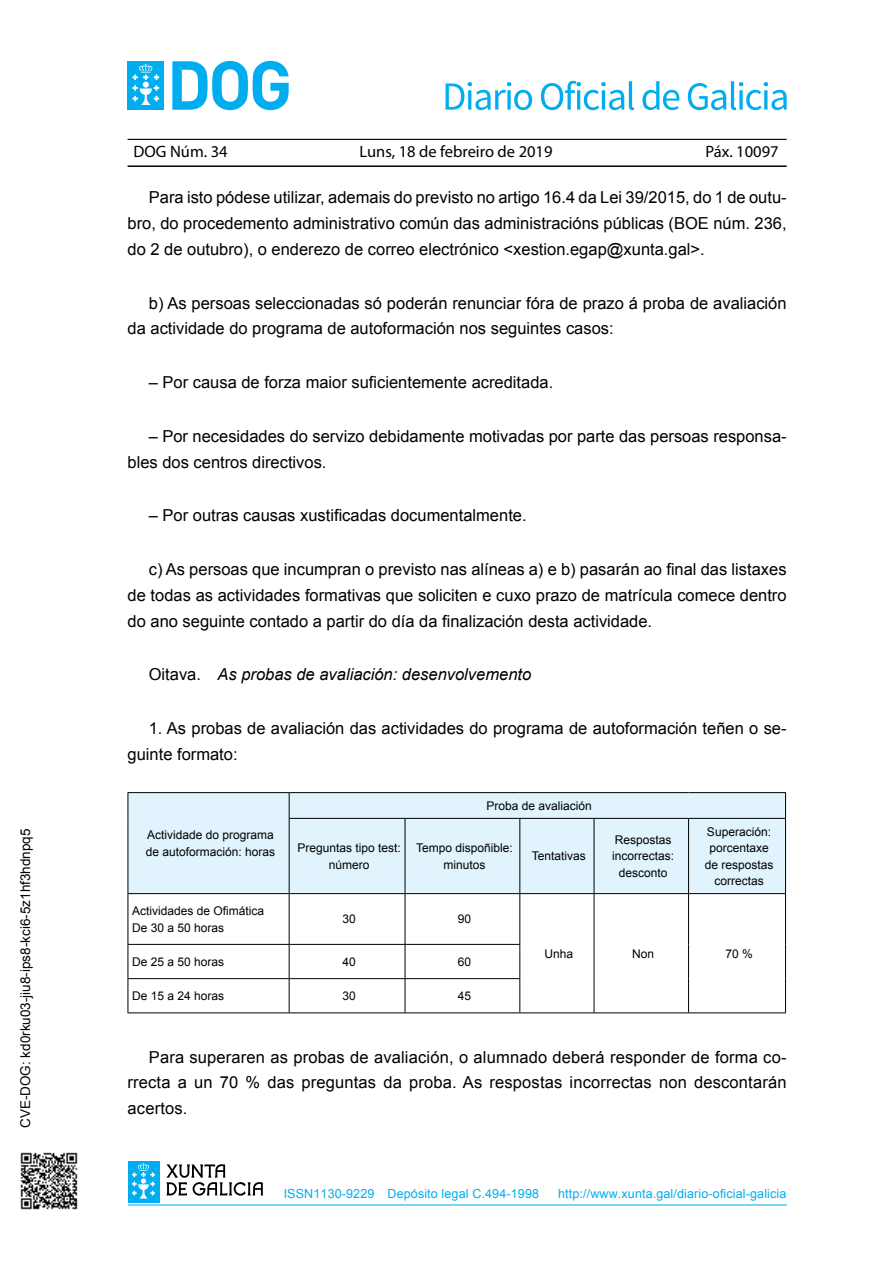
<style>
.page{position:relative;width:893px;height:1263px;background:#fff}
.page>*{position:absolute;margin:0;border:0;box-sizing:border-box;transform-origin:0 0}
.t1{font:16.5px/25.7px "Arial";color:#000;text-align:justify}
.t2{font:italic 16.5px "Arial";color:#000}
.t3{font:16.5px "Myriad Pro";color:#000}
.t4{font:13.5px "Arial";color:#000}
.t5{font:12.6px "Arial";letter-spacing:.01em;color:#00aeef}
.t6{font:12px/16.5px "Arial";color:#000;text-align:center}
.s1{font-style:normal}
</style>
<div class="page">
<hr style="left:128px;top:139px;width:659px;height:1px;background:#000">
<hr style="left:128px;top:165px;width:659px;height:2px;background:#000">
<div style="left:128px;top:61px;width:36px;height:49px;background:#00aeef"></div>
<svg style="left:132px;top:64px;width:27px;height:41px"></svg>
<svg style="left:172px;top:61px;width:117px;height:49px"></svg>
<hr style="left:128px;top:1204px;width:659px;height:1px;background:#00aeef">
<div style="left:128px;top:1161px;width:31px;height:42px;background:#00aeef"></div>
<svg style="left:132px;top:1163px;width:23px;height:35px"></svg>
<svg style="left:166px;top:1164px;width:97px;height:32px"></svg>
<svg style="left:446px;top:82px;width:86px;height:28px"></svg>
<svg style="left:541px;top:81px;width:93px;height:29px"></svg>
<svg style="left:642px;top:81px;width:37px;height:29px"></svg>
<svg style="left:688px;top:81px;width:99px;height:29px"></svg>
<div style="left:129px;top:793px;width:656px;height:100px;background:#e1f4fd"></div>
<hr style="left:128px;top:792px;width:161px;height:1px;background:#000">
<svg style="left:128px;top:793px;width:1px;height:25px"></svg>
<hr style="left:289px;top:792px;width:116px;height:1px;background:#000">
<svg style="left:289px;top:793px;width:1px;height:25px"></svg>
<hr style="left:405px;top:792px;width:115px;height:1px;background:#000">
<hr style="left:520px;top:792px;width:74px;height:1px;background:#000">
<hr style="left:594px;top:792px;width:94px;height:1px;background:#000">
<hr style="left:688px;top:792px;width:98px;height:1px;background:#000">
<svg style="left:785px;top:793px;width:1px;height:25px"></svg>
<hr style="left:128px;top:818px;width:1px;height:75px;background:#000">
<hr style="left:289px;top:818px;width:116px;height:1px;background:#000">
<hr style="left:289px;top:819px;width:1px;height:74px;background:#000">
<hr style="left:405px;top:818px;width:115px;height:1px;background:#000">
<hr style="left:405px;top:819px;width:1px;height:74px;background:#000">
<hr style="left:520px;top:818px;width:74px;height:1px;background:#000">
<hr style="left:519px;top:819px;width:1px;height:74px;background:#000">
<hr style="left:594px;top:818px;width:94px;height:1px;background:#000">
<hr style="left:594px;top:819px;width:1px;height:74px;background:#000">
<hr style="left:688px;top:818px;width:98px;height:1px;background:#000">
<hr style="left:688px;top:819px;width:1px;height:74px;background:#000">
<hr style="left:785px;top:819px;width:1px;height:74px;background:#000">
<hr style="left:128px;top:893px;width:161px;height:1px;background:#000">
<hr style="left:128px;top:894px;width:1px;height:50px;background:#000">
<hr style="left:289px;top:893px;width:116px;height:1px;background:#000">
<hr style="left:289px;top:894px;width:1px;height:50px;background:#000">
<hr style="left:405px;top:893px;width:115px;height:1px;background:#000">
<hr style="left:405px;top:894px;width:1px;height:50px;background:#000">
<hr style="left:520px;top:893px;width:74px;height:1px;background:#000">
<hr style="left:519px;top:894px;width:1px;height:50px;background:#000">
<hr style="left:594px;top:893px;width:94px;height:1px;background:#000">
<hr style="left:594px;top:894px;width:1px;height:50px;background:#000">
<hr style="left:688px;top:893px;width:98px;height:1px;background:#000">
<hr style="left:688px;top:894px;width:1px;height:50px;background:#000">
<hr style="left:785px;top:894px;width:1px;height:50px;background:#000">
<hr style="left:128px;top:944px;width:161px;height:1px;background:#000">
<hr style="left:128px;top:945px;width:1px;height:33px;background:#000">
<hr style="left:289px;top:944px;width:116px;height:1px;background:#000">
<hr style="left:289px;top:945px;width:1px;height:33px;background:#000">
<hr style="left:405px;top:944px;width:115px;height:1px;background:#000">
<hr style="left:405px;top:945px;width:1px;height:33px;background:#000">
<hr style="left:519px;top:945px;width:1px;height:33px;background:#000">
<hr style="left:594px;top:944px;width:1px;height:35px;background:#000">
<hr style="left:688px;top:944px;width:1px;height:35px;background:#000">
<hr style="left:785px;top:944px;width:1px;height:35px;background:#000">
<hr style="left:128px;top:978px;width:161px;height:1px;background:#000">
<hr style="left:128px;top:979px;width:1px;height:33px;background:#000">
<hr style="left:289px;top:978px;width:116px;height:1px;background:#000">
<hr style="left:289px;top:979px;width:1px;height:33px;background:#000">
<hr style="left:405px;top:978px;width:115px;height:1px;background:#000">
<hr style="left:405px;top:979px;width:1px;height:33px;background:#000">
<hr style="left:519px;top:979px;width:1px;height:33px;background:#000">
<hr style="left:594px;top:979px;width:1px;height:33px;background:#000">
<hr style="left:688px;top:979px;width:1px;height:33px;background:#000">
<hr style="left:785px;top:979px;width:1px;height:33px;background:#000">
<hr style="left:128px;top:1012px;width:161px;height:1px;background:#000">
<hr style="left:289px;top:1012px;width:116px;height:1px;background:#000">
<hr style="left:405px;top:1012px;width:115px;height:1px;background:#000">
<hr style="left:520px;top:1012px;width:74px;height:1px;background:#000">
<hr style="left:594px;top:1012px;width:94px;height:1px;background:#000">
<hr style="left:688px;top:1012px;width:98px;height:1px;background:#000">
<img style="left:20px;top:1152px;width:58px;height:58px">
<p class="t4" style="left:20px;top:1128px;width:301px;rotate:-90deg">CVE-DOG: kd0rku03-jiu8-ips8-kci6-5z1hf3hdnpq5</p>
<p class="t3" style="left:134px;top:141px;width:96px">DOG Núm. 34</p>
<p class="t3" style="left:360px;top:141px;width:194px">Luns, 18 de febreiro de 2019</p>
<p class="t3" style="left:705px;top:141px;width:75px">Páx. 10097</p>
<p class="t1" style="left:128px;top:185px;width:661px;text-indent:21px">Para isto pódese utilizar, ademais do previsto no artigo 16.4 da Lei 39/2015, do 1 de outu&shy;bro, do procedemento administrativo común das administracións públicas (BOE núm. 236, do 2 de outubro), o enderezo de correo electrónico &lt;xestion.egap@xunta.gal&gt;.</p>
<p class="t1" style="left:128px;top:290px;width:660px;text-indent:21px">b) As persoas seleccionadas só poderán renunciar fóra de prazo á proba de avaliación da actividade do programa de autoformación nos seguintes casos:</p>
<p class="t1" style="left:149px;top:370px;width:406px">– Por causa de forza maior suficientemente acreditada.</p>
<p class="t1" style="left:128px;top:423px;width:661px;text-indent:21px">– Por necesidades do servizo debidamente motivadas por parte das persoas responsa&shy;bles dos centros directivos.</p>
<p class="t1" style="left:149px;top:503px;width:379px">– Por outras causas xustificadas documentalmente.</p>
<p class="t1" style="left:128px;top:557px;width:661px;text-indent:21px">c) As persoas que incumpran o previsto nas alíneas a) e b) pasarán ao final das listaxes de todas as actividades formativas que soliciten e cuxo prazo de matrícula comece dentro do ano seguinte contado a partir do día da finalización desta actividade.</p>
<p class="t2" style="left:149px;top:664px;width:384px"><span class="s1">Oitava.</span> As probas de avaliación: desenvolvemento</p>
<p class="t1" style="left:128px;top:716px;width:661px;text-indent:21px">1. As probas de avaliación das actividades do programa de autoformación teñen o se&shy;guinte formato:</p>
<p class="t6" style="left:146px;top:827px;width:131px;text-align:left">Actividade do programa de autoformación: horas</p>
<p class="t6" style="left:487px;top:797px;width:107px">Proba de avaliación</p>
<p class="t6" style="left:297px;top:840px;width:105px">Preguntas tipo test: número</p>
<p class="t6" style="left:416px;top:840px;width:98px">Tempo dispoñible: minutos</p>
<p class="t6" style="left:532px;top:848px;width:56px">Tentativas</p>
<p class="t6" style="left:132px;top:903px;width:134px;text-align:left">Actividades de Ofimática<br>De 30 a 50 horas</p>
<p class="t6" style="left:342px;top:911px;width:15px">30</p>
<p class="t6" style="left:458px;top:911px;width:15px">90</p>
<p class="t6" style="left:612px;top:831px;width:64px">Respostas incorrectas: desconto</p>
<p class="t6" style="left:705px;top:823px;width:70px">Superación: porcentaxe de respostas correctas</p>
<p class="t6" style="left:132px;top:953px;width:94px">De 25 a 50 horas</p>
<p class="t6" style="left:342px;top:953px;width:15px">40</p>
<p class="t6" style="left:458px;top:953px;width:15px">60</p>
<p class="t6" style="left:132px;top:988px;width:94px">De 15 a 24 horas</p>
<p class="t6" style="left:342px;top:988px;width:15px">30</p>
<p class="t6" style="left:458px;top:988px;width:15px">45</p>
<p class="t6" style="left:545px;top:945px;width:30px">Unha</p>
<p class="t6" style="left:632px;top:945px;width:24px">Non</p>
<p class="t6" style="left:725px;top:945px;width:29px">70 %</p>
<p class="t1" style="left:128px;top:1044px;width:660px;text-indent:21px">Para superaren as probas de avaliación, o alumnado deberá responder de forma co&shy;rrecta a un 70 % das preguntas da proba. As respostas incorrectas non descontarán acertos.</p>
<p class="t5" style="left:284px;top:1185px;width:257px">ISSN1130-9229 Depósito legal C.494-1998</p>
<p class="t5" style="left:558px;top:1185px;width:230px">http://www.xunta.gal/diario-oficial-galicia</p>
</div>
